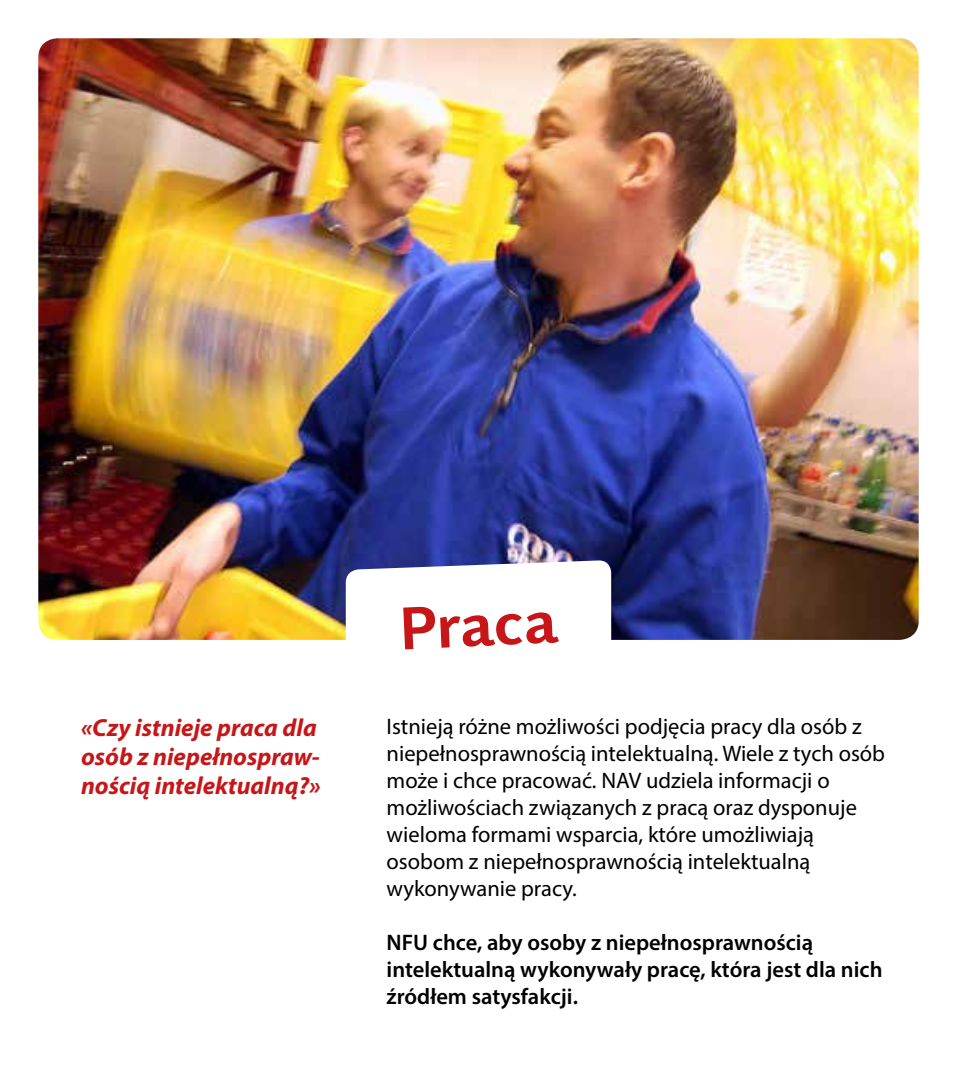
<style>
.page{position:relative;width:957px;height:1085px;background:#fff}
.page>*{position:absolute;margin:0;border:0;box-sizing:border-box;transform-origin:0 0}
.t1{font:700 58.5px "Karbid OT";color:#c71618}
.t2{font:italic 700 24.75px/29.2px "Myriad Pro";color:#c71618}
.t3{font:22.5px/27px "Myriad Pro";color:#000}
.t4{font:600 22.5px/27px "Myriad Pro";color:#000}
</style>
<div class="page">
<img style="left:38px;top:38px;width:880px;height:601px">
<svg style="left:346px;top:560px;width:265px;height:79px"></svg>
<h1 class="t1" style="left:397px;top:590px;width:159px;rotate:-3deg">Praca</h1>
<p class="t2" style="left:81px;top:711px;width:241px">«Czy istnieje praca dla osób z niepełnospraw&shy;nością intelektualną?»</p>
<p class="t3" style="left:387px;top:712px;width:500px">Istnieją różne możliwości podjęcia pracy dla osób z niepełnosprawnością intelektualną. Wiele z tych osób może i chce pracować. NAV udziela informacji o możliwościach związanych z pracą oraz dysponuje wieloma formami wsparcia, które umożliwiają osobom z niepełnosprawnością intelektualną wykonywanie pracy.</p>
<p class="t4" style="left:387px;top:928px;width:497px">NFU chce, aby osoby z niepełnosprawnością intelektualną wykonywały pracę, która jest dla nich źródłem satysfakcji.</p>
</div>
